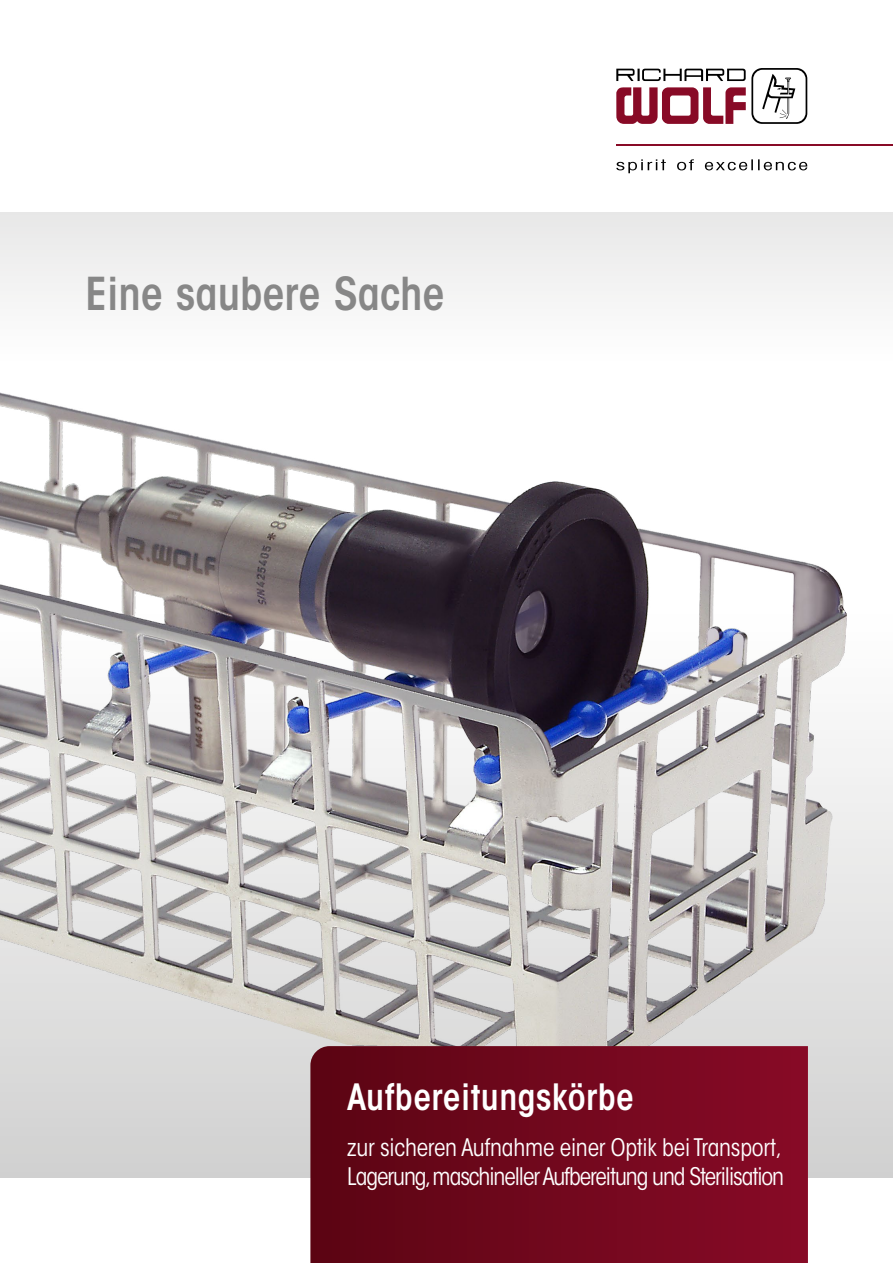
<style>
.page{position:relative;width:893px;height:1263px;background:#fff}
.page>*{position:absolute;margin:0;border:0;box-sizing:border-box;transform-origin:0 0}
.t1{font:600 condensed 45px "ITC Avant Garde Std";color:#878787}
.t2{font:600 condensed 36px "ITC Avant Garde Std";letter-spacing:.015em;color:#fff}
.t3{font:condensed 24px/28.8px "ITC Avant Garde Std";letter-spacing:-.045em;color:#fff}
</style>
<div class="page">
<div style="left:0;top:213px;width:893px;height:148px;background:#f2f2f2"></div>
<div style="left:0;top:612px;width:893px;height:566px;background:#d7d6d6"></div>
<svg style="left:616px;top:159px;width:191px;height:14px"></svg>
<svg style="left:616px;top:68px;width:191px;height:56px"></svg>
<hr style="left:616px;top:144px;width:277px;height:2px;background:#880a26">
<img style="left:0;top:347px;width:886px;height:699px">
<svg style="left:310px;top:1046px;width:498px;height:217px"></svg>
<h1 class="t1" style="left:85px;top:265px;width:361px">Eine saubere Sache</h1>
<h2 class="t2" style="left:347px;top:1074px;width:288px">Aufbereitungskörbe</h2>
<p class="t3" style="left:347px;top:1133px;width:438px">zur sicheren Aufnahme einer Optik bei Transport,<br>Lagerung,maschineller Aufbereitung und Sterilisation</p>
</div>
